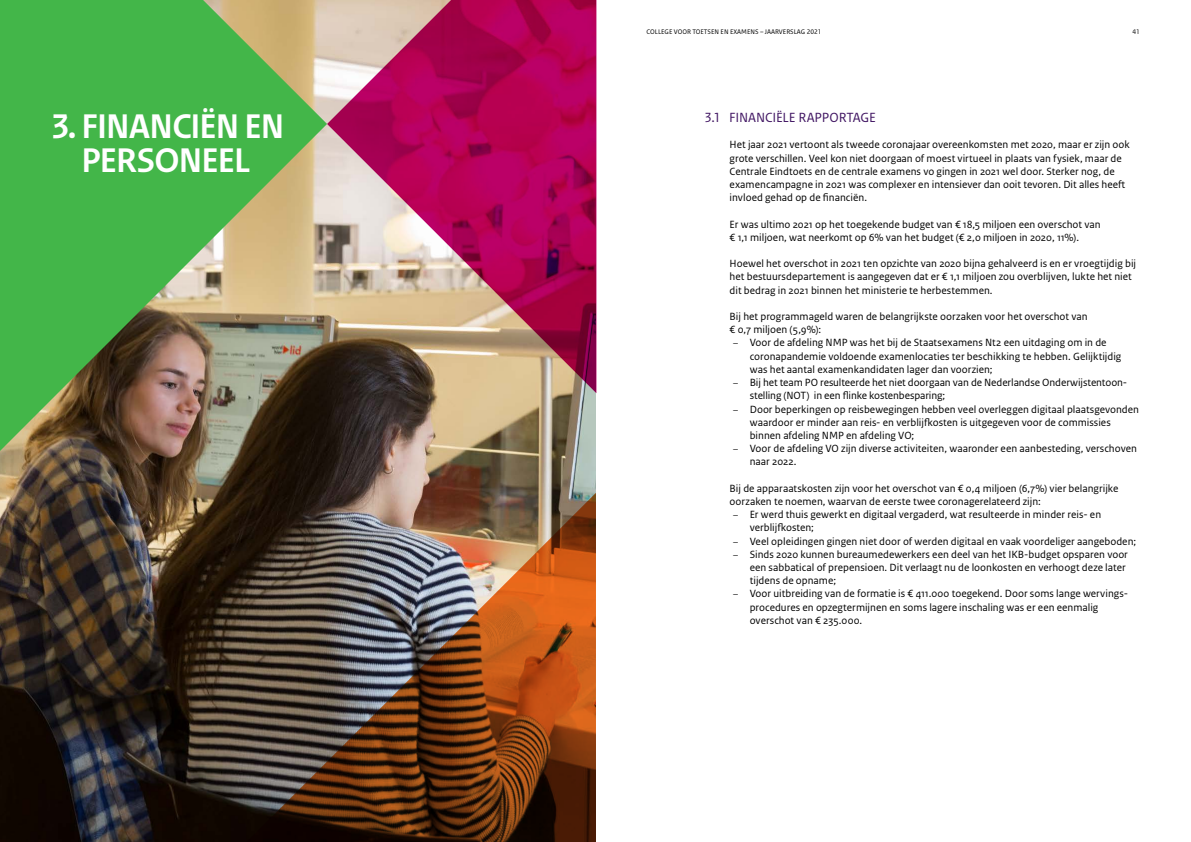
<style>
.page{position:relative;width:1191px;height:842px;background:#fff}
.page>*{position:absolute;margin:0;border:0;box-sizing:border-box;transform-origin:0 0}
.t1{font:700 36px/34px "Rijksoverheid Sans Heading";letter-spacing:-.025em;color:#fff;text-align:center}
._2020_kop2{font:14px "Rijksoverheid Sans Text";letter-spacing:-.01em;color:#411663}
.NEW_platte_tekst_ops{font:11px/13.2px "Rijksoverheid Sans Text";color:#000}
.NEW_platte_tekst{font:11px/13.2px "Rijksoverheid Sans Text";color:#000}
.t2{font:7px "Rijksoverheid Sans Text";color:#000}
.s1{font-family:"Rijksoverheid Serif"}
</style>
<div class="page">
<img style="left:0;top:393px;width:595px;height:449px">
<svg style="left:0;top:0;width:327px;height:451px;background:#67a256"></svg>
<svg style="left:327px;top:0;width:269px;height:393px;background:#b64a71"></svg>
<img style="left:227px;top:493px;width:369px;height:349px">
<h1 class="t1" style="left:51px;top:110px;width:235px">3. FINANCIËN EN<br>PERSONEEL</h1>
<p class="t2" style="left:646px;top:28px;width:177px">COLLEGE VOOR TOETSEN EN EXAMENS – JAARVERSLAG 2021</p>
<p class="t2" style="left:1132px;top:28px;width:9px">41</p>
<h2 class="_2020_kop2" style="left:704px;top:109px;width:173px">3.1 FINANCIËLE RAPPORTAGE</h2>
<p class="NEW_platte_tekst" style="left:729px;top:138px;width:402px">Het jaar 2021 vertoont als tweede coronajaar overeenkomsten met 2020, maar er zijn ook grote verschillen. Veel kon niet doorgaan of moest virtueel in plaats van fysiek, maar de Centrale Eindtoets en de centrale examens vo gingen in 2021 wel door. Sterker nog, de examencampagne in 2021 was complexer en intensiever dan ooit tevoren. Dit alles heeft invloed gehad op de financiën.</p>
<p class="NEW_platte_tekst" style="left:729px;top:218px;width:373px">Er was ultimo 2021 op het toegekende budget van € 18,5 miljoen een overschot van € 1,1 miljoen, wat neerkomt op 6% van het budget (€ 2,0 miljoen in 2020, 11%).</p>
<p class="NEW_platte_tekst" style="left:729px;top:257px;width:408px">Hoewel het overschot in 2021 ten opzichte van 2020 bijna gehalveerd is en er vroegtijdig bij het bestuursdepartement is aangegeven dat er € 1,1 miljoen zou overblijven, lukte het niet dit bedrag in 2021 binnen het ministerie te herbestemmen.</p>
<p class="NEW_platte_tekst" style="left:729px;top:310px;width:360px">Bij het programmageld waren de belangrijkste oorzaken voor het overschot van € 0,7 miljoen (5,9%):</p>
<p class="NEW_platte_tekst_ops" style="left:749px;top:336px;width:373px;text-indent:-17px"><span class="s1">−</span> Voor de afdeling NMP was het bij de Staatsexamens Nt2 een uitdaging om in de coronapandemie voldoende examenlocaties ter beschikking te hebben. Gelijktijdig was het aantal examenkandidaten lager dan voorzien;</p>
<p class="NEW_platte_tekst_ops" style="left:749px;top:376px;width:379px;text-indent:-17px"><span class="s1">−</span> Bij het team PO resulteerde het niet doorgaan van de Nederlandse Onderwijstentoon&shy;stelling (NOT) in een flinke kostenbesparing;</p>
<p class="NEW_platte_tekst_ops" style="left:749px;top:402px;width:391px;text-indent:-17px"><span class="s1">−</span> Door beperkingen op reisbewegingen hebben veel overleggen digitaal plaatsgevonden waardoor er minder aan reis- en verblijfkosten is uitgegeven voor de commissies binnen afdeling NMP en afdeling VO;</p>
<p class="NEW_platte_tekst_ops" style="left:749px;top:442px;width:389px;text-indent:-17px"><span class="s1">−</span> Voor de afdeling VO zijn diverse activiteiten, waaronder een aanbesteding, verschoven naar 2022.</p>
<p class="NEW_platte_tekst" style="left:729px;top:482px;width:390px">Bij de apparaatskosten zijn voor het overschot van € 0,4 miljoen (6,7%) vier belangrijke oorzaken te noemen, waarvan de eerste twee coronagerelateerd zijn:</p>
<p class="NEW_platte_tekst_ops" style="left:749px;top:508px;width:353px;text-indent:-17px"><span class="s1">−</span> Er werd thuis gewerkt en digitaal vergaderd, wat resulteerde in minder reis- en verblijfkosten;</p>
<p class="NEW_platte_tekst_ops" style="left:732px;top:534px;width:405px"><span class="s1">−</span> Veel opleidingen gingen niet door of werden digitaal en vaak voordeliger aangeboden;</p>
<p class="NEW_platte_tekst_ops" style="left:749px;top:548px;width:380px;text-indent:-17px"><span class="s1">−</span> Sinds 2020 kunnen bureaumedewerkers een deel van het IKB-budget opsparen voor een sabbatical of prepensioen. Dit verlaagt nu de loonkosten en verhoogt deze later tijdens de opname;</p>
<p class="NEW_platte_tekst_ops" style="left:749px;top:587px;width:380px;text-indent:-17px"><span class="s1">−</span> Voor uitbreiding van de formatie is € 411.000 toegekend. Door soms lange wervings&shy;procedures en opzegtermijnen en soms lagere inschaling was er een eenmalig overschot van € 235.000.</p>
</div>
